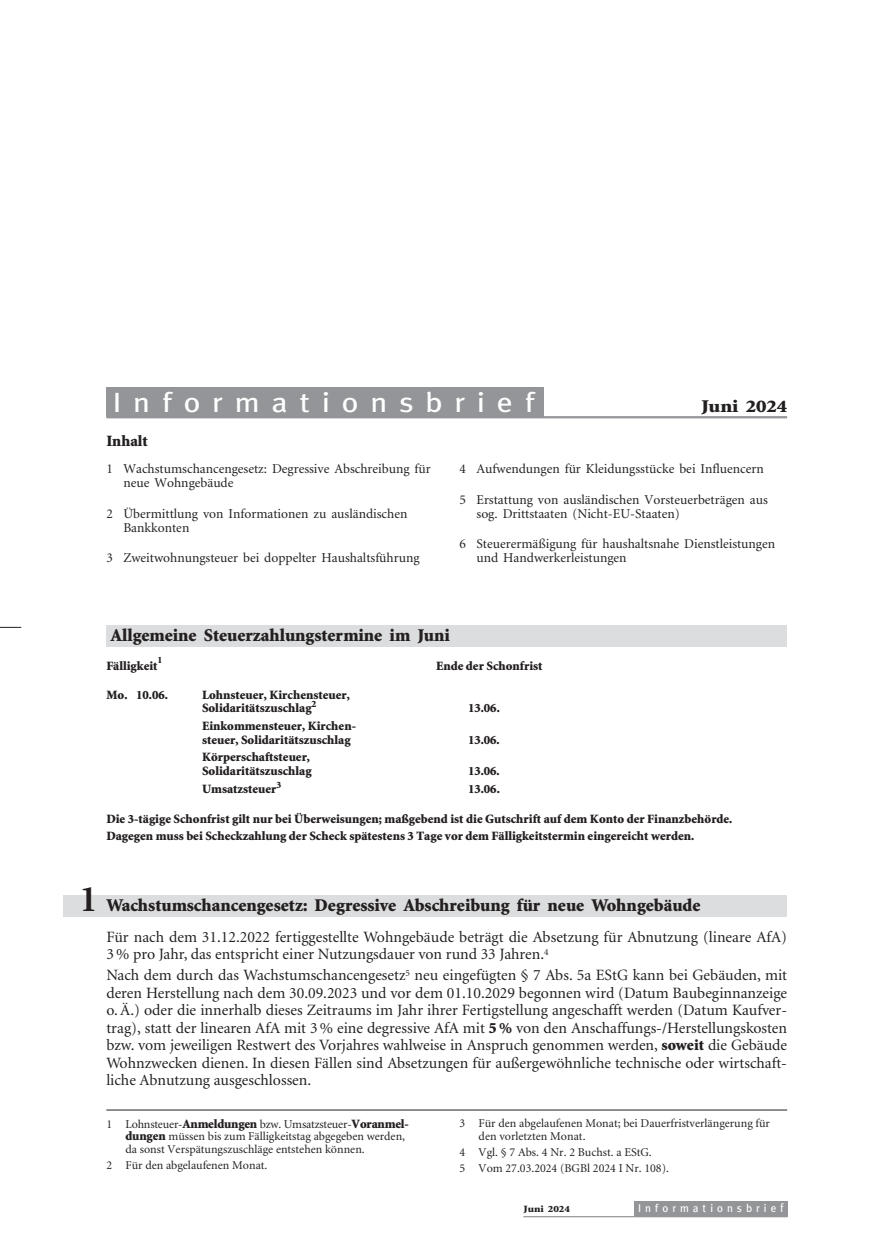
<style>
.page{position:relative;width:885px;height:1259px;background:#fff}
.page>*{position:absolute;margin:0;border:0;box-sizing:border-box;transform-origin:0 0}
.t1{font:27.75px "Meta";letter-spacing:.375em;color:#fff;scale:1.15 1}
.t2{font:900 18px "Minion";color:#231f20}
.t3{font:900 18px "Minion";color:#231f20;scale:1.15 1}
.t4{font:15.75px/17.4px "Minion";color:#231f20}
.t5{font:900 15.75px "Minion";color:#231f20}
.t6{font:13.5px/14.2px "Minion";color:#231f20}
.t7{font:900 12.75px/13.5px "Minion";color:#231f20}
.t8{font:12px/12.8px "Minion";color:#231f20}
.t9{font:11.25px "Meta";letter-spacing:.36em;color:#fff}
.t10{font:900 9.75px "Minion";color:#231f20}
.t11{font:900 9.6px "Minion";color:#231f20;scale:1.15 1}
.s1{font-weight:700;font-size:37.5px}
.s2{font-weight:900}
.s3{font-weight:900;font-size:12.75px}
.s4{font-size:12px}
</style>
<div class="page">
<div style="left:634px;top:1200px;width:153px;height:16px;background:#939598"></div>
<hr style="left:523px;top:1216px;width:264px;height:1px;background:#939598">
<hr style="left:106px;top:1109px;width:681px;height:1px;background:#231f20">
<div style="left:106px;top:625px;width:681px;height:21px;background:#dcddde"></div>
<div style="left:64px;top:895px;width:723px;height:21px;background:#dcddde"></div>
<div style="left:106px;top:387px;width:437px;height:30px;background:#939598"></div>
<hr style="left:106px;top:416px;width:681px;height:2px;background:#939598">
<svg style="left:0;top:627px;width:21px;height:1px"></svg>
<h1 class="t1" style="left:113px;top:386px;width:368px">Informationsbrief</h1>
<p class="t3" style="left:701px;top:399px;width:76px">Juni 2024</p>
<p class="t5" style="left:106px;top:435px;width:43px">Inhalt</p>
<p class="t6" style="left:123px;top:463px;width:309px;text-indent:-17px">1 Wachstumschancengesetz: Degressive Abschreibung für neue Wohngebäude</p>
<p class="t6" style="left:123px;top:507px;width:285px;text-indent:-17px">2 Übermittlung von Informationen zu ausländischen<br>Bankkonten</p>
<p class="t6" style="left:106px;top:552px;width:315px">3 Zweitwohnungsteuer bei doppelter Haushaltsführung</p>
<p class="t6" style="left:459px;top:463px;width:306px">4 Aufwendungen für Kleidungsstücke bei Influencern</p>
<p class="t6" style="left:476px;top:493px;width:293px;text-indent:-17px">5 Erstattung von ausländischen Vorsteuerbeträgen aus sog. Drittstaaten (Nicht-EU-Staaten)</p>
<p class="t6" style="left:476px;top:538px;width:300px;text-indent:-17px">6 Steuerermäßigung für haushaltsnahe Dienstleistungen und Handwerkerleistungen</p>
<p class="t2" style="left:111px;top:628px;width:341px">Allgemeine Steuerzahlungstermine im Juni</p>
<p class="t10" style="left:157px;top:656px;width:6px">1</p>
<p class="t7" style="left:106px;top:660px;width:53px">Fälligkeit</p>
<p class="t7" style="left:106px;top:689px;width:63px">Mo. 10.06.</p>
<p class="t7" style="left:202px;top:689px;width:149px">Lohnsteuer, Kirchensteuer,<br>Solidaritätszuschlag<sup>2</sup></p>
<p class="t7" style="left:202px;top:720px;width:155px">Einkommensteuer, Kirchen&shy;steuer, Solidaritätszuschlag</p>
<p class="t7" style="left:202px;top:751px;width:111px">Körperschaftsteuer,<br>Solidaritätszuschlag</p>
<p class="t7" style="left:436px;top:660px;width:108px">Ende der Schonfrist</p>
<p class="t7" style="left:468px;top:702px;width:33px">13.06.</p>
<p class="t7" style="left:468px;top:734px;width:33px">13.06.</p>
<p class="t7" style="left:468px;top:765px;width:33px">13.06.</p>
<p class="t7" style="left:202px;top:783px;width:81px">Umsatzsteuer<sup>3</sup></p>
<p class="t7" style="left:468px;top:783px;width:33px">13.06.</p>
<p class="t7" style="left:106px;top:811px;width:627px;line-height:16.6px">Die 3-tägige Schonfrist gilt nur bei Überweisungen; maßgebend ist die Gutschrift auf dem Konto der Finanzbehörde.<br>Dagegen muss bei Scheckzahlung der Scheck spätestens 3 Tage vor dem Fälligkeitstermin eingereicht werden.</p>
<p class="t2" style="left:79px;top:898px;width:622px"><span class="s1">1</span> Wachstumschancengesetz: Degressive Abschreibung für neue Wohngebäude</p>
<p class="t4" style="left:106px;top:929px;width:682px">Für nach dem 31.12.2022 fertiggestellte Wohngebäude beträgt die Absetzung für Abnutzung (lineare AfA)<br>3 % pro Jahr, das entspricht einer Nutzungsdauer von rund 33 Jahren.<sup>4</sup></p>
<p class="t4" style="left:106px;top:968px;width:682px;text-align:justify">Nach dem durch das Wachstumschancengesetz<sup>5</sup> neu eingefügten § 7 Abs. 5a EStG kann bei Gebäuden, mit deren Herstellung nach dem 30.09.2023 und vor dem 01.10.2029 begonnen wird (Datum Baubeginnanzeige o. Ä.) oder die innerhalb dieses Zeitraums im Jahr ihrer Fertigstellung angeschafft werden (Datum Kaufver&shy;trag), statt der linearen AfA mit 3 % eine degressive AfA mit <span class="s2">5%</span> von den Anschaffungs-/Herstellungskosten bzw. vom jeweiligen Restwert des Vorjahres wahlweise in Anspruch genommen werden, <span class="s2">soweit</span> die Gebäude Wohnzwecken dienen. In diesen Fällen sind Absetzungen für außergewöhnliche technische oder wirtschaft&shy;liche Abnutzung ausgeschlossen.</p>
<p class="t8" style="left:125px;top:1118px;width:285px;text-indent:-19px">1 Lohnsteuer-<span class="s3">Anmeldungen</span> bzw. Umsatzsteuer-<span class="s3">Voranmel&shy;dungen</span> müssen bis zum Fälligkeitstag abgegeben werden, da sonst Verspätungszuschläge entstehen können.</p>
<p class="t8" style="left:106px;top:1160px;width:163px">2 Für den abgelaufenen Monat.</p>
<p class="t8" style="left:478px;top:1118px;width:293px;text-indent:-19px">3 Für den abgelaufenen Monat; bei Dauerfristverlängerung für den vorletzten Monat.</p>
<p class="t8" style="left:459px;top:1145px;width:211px;line-height:15.9px">4 Vgl. § 7 Abs. 4 Nr. 2 Buchst. a EStG.<br>5 Vom 27.03.2024 (BGBl 2024 I Nr. 108).</p>
<p class="t11" style="left:523px;top:1205px;width:42px">Juni 2024</p>
<p class="t9" style="left:638px;top:1201px;width:147px">Informationsbrie<span class="s4">f</span></p>
</div>
